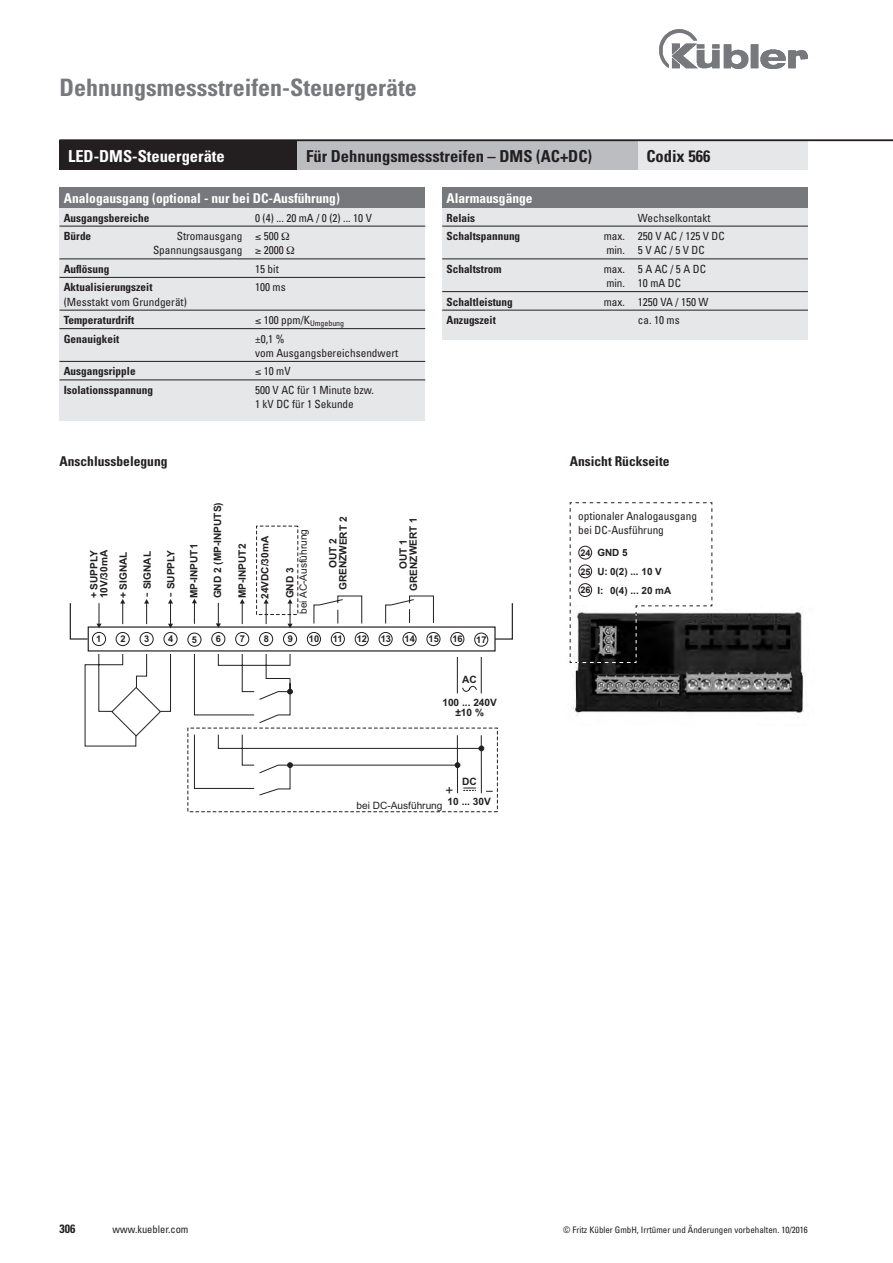
<style>
.page{position:relative;width:893px;height:1263px;background:#fff}
.page>*{position:absolute;margin:0;border:0;box-sizing:border-box;transform-origin:0 0}
.t1{font:700 condensed 24px "Univers";color:#76787b}
.Head_weiß{font:700 condensed 16.5px "Univers";color:#231f20}
.Head_weiß-2{font:700 condensed 16.5px "Univers";color:#fff}
.Bestellschlüssel{font:700 condensed 13.5px "Univers";color:#fff}
.Bestellschlüssel-2{font:700 condensed 13.5px "Univers";color:#231f20}
.t2{font:13.5px "Arial";color:#231f20}
.t3{font:700 condensed 12px "Univers";color:#231f20}
.technisch-linie-schw{font:condensed 11.25px/14.2px "Univers";color:#231f20}
.technisch-linie-schw-2{font:700 condensed 11.25px "Univers";color:#231f20}
.Bestellschlüssel-3{font:condensed 11.25px "Univers";color:#231f20}
.t4{font:condensed 10.5px "Univers";color:#231f20}
.t5{font:700 10.05px/10.2px "Arial";color:#231f20;text-align:center}
.t6{font:10.05px "Arial";color:#231f20}
.t7{font:700 9.9px "Arial";color:#231f20}
.t8{font:700 9.3px "Arial";color:#231f20}
.t9{font:700 9.15px "Arial";color:#231f20}
.t10{font:condensed 9px "Univers";color:#231f20}
.s1{font-weight:400;font-size:13.5px}
.s2{font-size:9.15px}
</style>
<div class="page">
<img style="left:659px;top:30px;width:149px;height:38px">
<img style="left:572px;top:612px;width:232px;height:104px">
<svg style="left:569px;top:502px;width:144px;height:161px"></svg>
<svg style="left:193px;top:595px;width:289px;height:201px"></svg>
<svg style="left:288px;top:763px;width:4px;height:5px"></svg>
<svg style="left:455px;top:763px;width:5px;height:5px"></svg>
<div style="left:187px;top:728px;width:311px;height:84px;border:1px dashed #231f20"></div>
<svg style="left:70px;top:599px;width:443px;height:152px"></svg>
<div style="left:60px;top:140px;width:238px;height:30px;background:#231f20"></div>
<div style="left:638px;top:140px;width:170px;height:30px;background:#e6e7e9"></div>
<div style="left:298px;top:140px;width:340px;height:30px;background:#bcbdc0"></div>
<div style="left:442px;top:187px;width:366px;height:21px;background:#76787b"></div>
<div style="left:442px;top:208px;width:366px;height:132px;background:#e6e7e9"></div>
<hr style="left:442px;top:226px;width:366px;height:1px;background:#231f20">
<hr style="left:442px;top:259px;width:366px;height:1px;background:#231f20">
<hr style="left:442px;top:291px;width:366px;height:1px;background:#231f20">
<hr style="left:442px;top:310px;width:366px;height:1px;background:#231f20">
<div style="left:60px;top:187px;width:365px;height:21px;background:#76787b"></div>
<div style="left:60px;top:208px;width:365px;height:213px;background:#e6e7e9"></div>
<hr style="left:60px;top:226px;width:365px;height:1px;background:#231f20">
<hr style="left:60px;top:259px;width:365px;height:1px;background:#231f20">
<hr style="left:60px;top:277px;width:365px;height:1px;background:#231f20">
<hr style="left:60px;top:310px;width:365px;height:1px;background:#231f20">
<hr style="left:60px;top:328px;width:365px;height:1px;background:#231f20">
<hr style="left:60px;top:361px;width:365px;height:1px;background:#231f20">
<hr style="left:60px;top:380px;width:365px;height:1px;background:#231f20">
<hr style="left:60px;top:140px;width:833px;height:1px;background:#231f20">
<p class="t1" style="left:60px;top:72px;width:359px">Dehnungsmessstreifen-Steuergeräte</p>
<p class="Head_weiß-2" style="left:68px;top:146px;width:158px">LED-DMS-Steuergeräte</p>
<p class="Head_weiß" style="left:306px;top:146px;width:287px">Für Dehnungsmessstreifen – DMS (AC+DC)</p>
<p class="Head_weiß" style="left:646px;top:146px;width:66px">Codix 566</p>
<p class="Bestellschlüssel" style="left:446px;top:190px;width:88px">Alarmausgänge</p>
<p class="technisch-linie-schw-2" style="left:446px;top:211px;width:30px">Relais</p>
<p class="technisch-linie-schw" style="left:638px;top:210px;width:74px">Wechselkontakt</p>
<p class="technisch-linie-schw-2" style="left:446px;top:229px;width:75px">Schaltspannung</p>
<p class="technisch-linie-schw" style="left:604px;top:229px;width:122px">max. 250 V AC / 125 V DC min. 5 V AC / 5 V DC</p>
<p class="technisch-linie-schw-2" style="left:446px;top:262px;width:57px">Schaltstrom</p>
<p class="technisch-linie-schw" style="left:604px;top:262px;width:104px">max. 5 A AC / 5 A DC min. 10 mA DC</p>
<p class="technisch-linie-schw-2" style="left:446px;top:295px;width:68px">Schaltleistung</p>
<p class="technisch-linie-schw" style="left:604px;top:294px;width:106px">max. 1250 VA / 150 W</p>
<p class="technisch-linie-schw-2" style="left:446px;top:313px;width:51px">Anzugszeit</p>
<p class="technisch-linie-schw" style="left:638px;top:313px;width:43px">ca. 10 ms</p>
<p class="Bestellschlüssel" style="left:64px;top:190px;width:277px">Analogausgang (optional - nur bei DC-Ausführung)</p>
<p class="technisch-linie-schw-2" style="left:64px;top:211px;width:87px">Ausgangsbereiche</p>
<p class="technisch-linie-schw" style="left:255px;top:210px;width:118px">0 (4) ... 20 mA / 0 (2) ... 10 V</p>
<p class="technisch-linie-schw-2" style="left:64px;top:229px;width:29px">Bürde</p>
<p class="technisch-linie-schw" style="left:153px;top:229px;width:132px;text-indent:24px">Stromausgang ≤ 500<br>Spannungsausgang ≥ 2000</p>
<p class="technisch-linie-schw-2" style="left:64px;top:262px;width:47px">Auflösung</p>
<p class="technisch-linie-schw" style="left:255px;top:262px;width:25px">15 bit</p>
<p class="technisch-linie-schw-2" style="left:64px;top:280px;width:90px">Aktualisierungszeit</p>
<p class="technisch-linie-schw" style="left:255px;top:280px;width:32px">100 ms</p>
<p class="technisch-linie-schw" style="left:64px;top:294px;width:125px">(Messtakt vom Grundgerät)</p>
<p class="technisch-linie-schw-2" style="left:64px;top:313px;width:72px">Temperaturdrift</p>
<p class="technisch-linie-schw" style="left:255px;top:313px;width:91px">≤ 100 ppm/K<sub>Umgebung</sub></p>
<p class="technisch-linie-schw-2" style="left:64px;top:332px;width:57px">Genauigkeit</p>
<p class="technisch-linie-schw" style="left:255px;top:331px;width:145px">±0,1 %<br>vom Ausgangsbereichsendwert</p>
<p class="technisch-linie-schw-2" style="left:64px;top:364px;width:73px">Ausgangsripple</p>
<p class="technisch-linie-schw" style="left:255px;top:364px;width:37px">≤ 10 mV</p>
<p class="technisch-linie-schw-2" style="left:64px;top:383px;width:91px">Isolationsspannung</p>
<p class="technisch-linie-schw" style="left:255px;top:383px;width:120px">500 V AC für 1 Minute bzw.<br>1 kV DC für 1 Sekunde</p>
<p class="Bestellschlüssel-2" style="left:60px;top:453px;width:109px">Anschlussbelegung</p>
<p class="Bestellschlüssel-2" style="left:570px;top:453px;width:101px">Ansicht Rückseite</p>
<p class="t5" style="left:89px;top:598px;width:50px;text-align:left;rotate:-90deg">+ SUPPLY<br>10V/30mA</p>
<p class="t5" style="left:118px;top:598px;width:48px;rotate:-90deg">+ SIGNAL</p>
<p class="t5" style="left:142px;top:597px;width:47px;rotate:-90deg"><span class="s1">-</span> SIGNAL</p>
<p class="t5" style="left:166px;top:597px;width:48px;rotate:-90deg"><span class="s1">-</span> SUPPLY</p>
<p class="t5" style="left:189px;top:598px;width:56px;rotate:-90deg">MP-INPUT1</p>
<p class="t5" style="left:213px;top:598px;width:98px;rotate:-90deg">GND 2 (MP-INPUTS)</p>
<p class="t5" style="left:237px;top:598px;width:56px;rotate:-90deg">MP-INPUT2</p>
<p class="t5" style="left:260px;top:599px;width:64px;rotate:-90deg">24VDC/30mA</p>
<p class="t6" style="left:297px;top:614px;width:86px;rotate:-90deg">bei AC-Ausführung</p>
<p class="t5" style="left:285px;top:598px;width:32px;rotate:-90deg">GND 3</p>
<p class="t5" style="left:328px;top:590px;width:75px;rotate:-90deg">OUT 2<br>GRENZWERT 2</p>
<p class="t5" style="left:399px;top:591px;width:75px;rotate:-90deg">OUT 1<br>GRENZWERT 1</p>
<p class="t8" style="left:96px;top:633px;width:7px">1</p>
<p class="t8" style="left:120px;top:633px;width:7px">2</p>
<p class="t8" style="left:144px;top:633px;width:7px">3</p>
<p class="t8" style="left:168px;top:633px;width:7px">4</p>
<p class="t8" style="left:192px;top:633px;width:7px">5</p>
<p class="t8" style="left:216px;top:633px;width:7px">6</p>
<p class="t8" style="left:240px;top:633px;width:7px">7</p>
<p class="t8" style="left:264px;top:633px;width:7px">8</p>
<p class="t8" style="left:288px;top:633px;width:7px">9</p>
<p class="t8" style="left:309px;top:633px;width:12px">10</p>
<p class="t8" style="left:333px;top:633px;width:11px">11</p>
<p class="t8" style="left:357px;top:633px;width:12px">12</p>
<p class="t8" style="left:381px;top:633px;width:12px">13</p>
<p class="t8" style="left:405px;top:633px;width:12px">14</p>
<p class="t8" style="left:428px;top:633px;width:12px">15</p>
<p class="t8" style="left:452px;top:633px;width:12px">16</p>
<p class="t8" style="left:476px;top:633px;width:12px">17</p>
<p class="t5" style="left:462px;top:675px;width:16px">AC</p>
<p class="t5" style="left:442px;top:697px;width:56px">100 ... 240V ±10 %</p>
<p class="t2" style="left:445px;top:782px;width:9px">+</p>
<p class="t5" style="left:462px;top:777px;width:16px">DC</p>
<p class="t5" style="left:448px;top:797px;width:45px">10 ... 30V</p>
<p class="t6" style="left:356px;top:799px;width:88px">bei DC-Ausführung</p>
<p class="Bestellschlüssel-3" style="left:578px;top:509px;width:120px">optionaler Analogausgang</p>
<p class="Bestellschlüssel-3" style="left:578px;top:523px;width:87px">bei DC-Ausführung</p>
<p class="t7" style="left:597px;top:546px;width:32px">GND 5</p>
<p class="t7" style="left:597px;top:565px;width:66px">U: 0(2) ... 10 V</p>
<p class="t7" style="left:580px;top:584px;width:92px"><span class="s2">26</span> I: 0(4) ... 20 mA</p>
<p class="t9" style="left:580px;top:547px;width:12px">24</p>
<p class="t9" style="left:580px;top:565px;width:12px">25</p>
<p class="t3" style="left:60px;top:1221px;width:17px">306</p>
<p class="t4" style="left:113px;top:1223px;width:77px">www.kuebler.com</p>
<p class="t10" style="left:563px;top:1224px;width:246px">© Fritz Kübler GmbH, Irrtümer und Änderungen vorbehalten. 10/2016</p>
</div>
